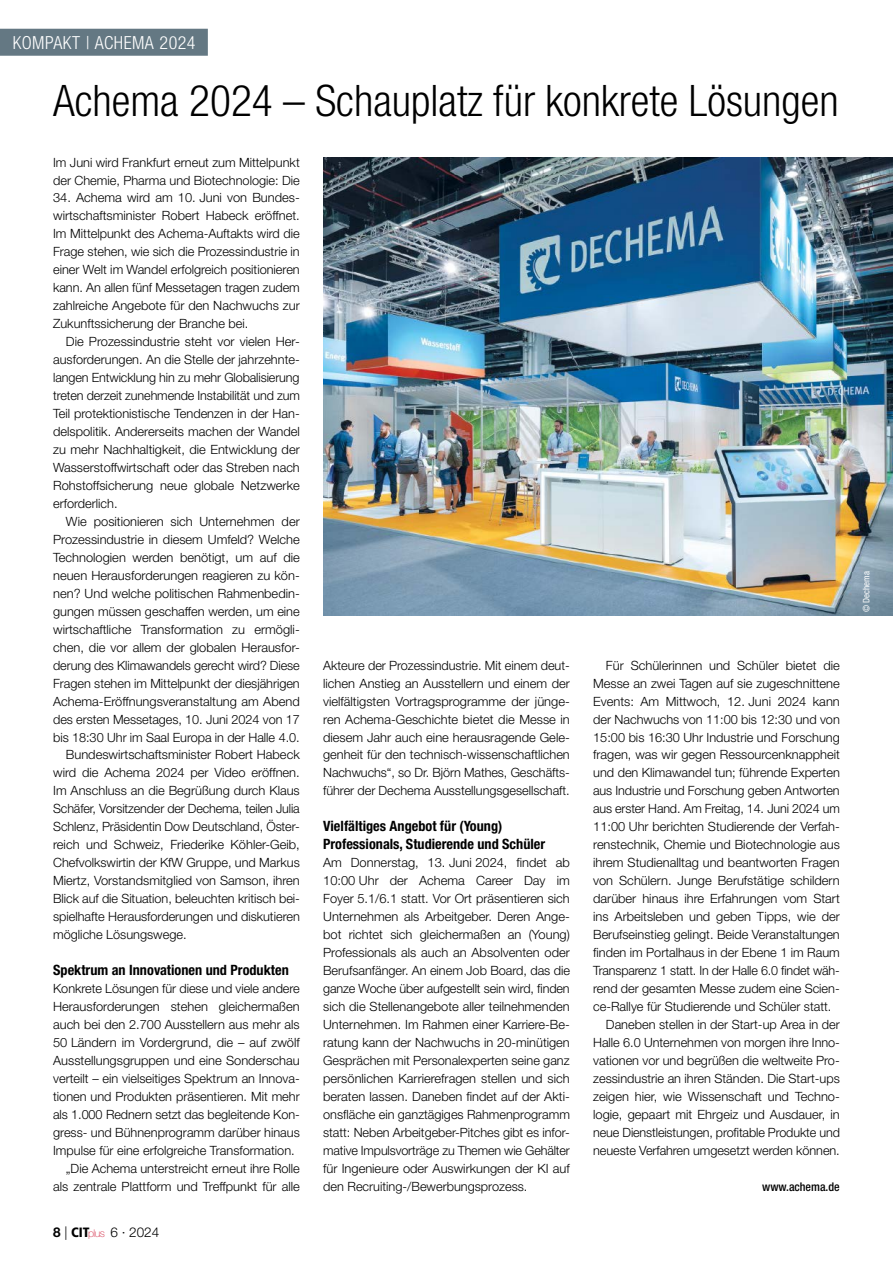
<style>
.page{position:relative;width:893px;height:1263px;background:#fff}
.page>*{position:absolute;margin:0;border:0;box-sizing:border-box;transform-origin:0 0}
.t1{font:300 condensed 43.5px "Helvetica Neue LT Std";color:#000}
.t2{font:300 condensed 18px "Helvetica Neue LT Std";letter-spacing:.025em;color:#fff}
.t3{font:700 condensed 14.25px/18px "Helvetica Neue LT Std";color:#000}
.t4{font:300 13.5px "Helvetica Neue LT Std";color:#000}
.t5{font:300 12.75px/18px "Helvetica Neue LT Std";color:#000;text-align:justify}
.t6{font:500 condensed 12px "Helvetica Neue LT Std";color:#000}
.t7{font:condensed 9px "Helvetica Neue LT Std";color:#fff}
.s1{font-weight:700}
.s2{font-family:"Frutiger LT Std";font-weight:900;font-stretch:condensed}
.s3{font-weight:100;font-size:10.65px;color:#d1223e}
</style>
<div class="page">
<img style="left:323px;top:157px;width:570px;height:459px">
<div style="left:0;top:29px;width:208px;height:27px;background:#647883"></div>
<h2 class="t2" style="left:13px;top:32px;width:184px">Kompakt | Achema 2024</h2>
<h1 class="t1" style="left:53px;top:76px;width:787px">Achema 2024 – Schauplatz für konkrete Lösungen</h1>
<p class="t5" style="left:53px;top:153px;width:248px">Im Juni wird Frankfurt erneut zum Mittelpunkt der Chemie, Pharma und Biotechnologie: Die</p>
<p class="t5" style="left:53px;top:189px;width:248px">34. Achema wird am 10. Juni von Bundes&shy;wirtschaftsminister Robert Habeck eröffnet.<br>Im Mittelpunkt des Achema-Auftakts wird die Frage stehen, wie sich die Prozessindustrie in einer Welt im Wandel erfolgreich positionieren kann. An allen fünf Messetagen tragen zudem zahlreiche Angebote für den Nachwuchs zur Zukunftssicherung der Branche bei.</p>
<p class="t5" style="left:53px;top:332px;width:248px;text-indent:13px">Die Prozessindustrie steht vor vielen Her&shy;ausforderungen. An die Stelle der jahrzehnte&shy;langen Entwicklung hin zu mehr Globalisierung treten derzeit zunehmende Instabilität und zum Teil protektionistische Tendenzen in der Han&shy;delspolitik. Andererseits machen der Wandel zu mehr Nachhaltigkeit, die Entwicklung der Wasserstoffwirtschaft oder das Streben nach Rohstoffsicherung neue globale Netzwerke erforderlich.</p>
<p class="t5" style="left:66px;top:512px;width:235px">Wie positionieren sich Unternehmen der</p>
<p class="t5" style="left:53px;top:530px;width:248px">Prozessindustrie in diesem Umfeld? Welche</p>
<p class="t5" style="left:53px;top:548px;width:248px">Technologien werden benötigt, um auf die</p>
<p class="t5" style="left:53px;top:566px;width:248px">neuen Herausforderungen reagieren zu kön-</p>
<p class="t5" style="left:53px;top:584px;width:248px">nen? Und welche politischen Rahmenbedin-</p>
<p class="t5" style="left:53px;top:602px;width:248px">gungen müssen geschaffen werden, um eine</p>
<p class="t5" style="left:53px;top:620px;width:248px">wirtschaftliche Transformation zu ermögli-</p>
<p class="t5" style="left:53px;top:638px;width:248px">chen, die vor allem der globalen Herausfor-</p>
<p class="t5" style="left:53px;top:656px;width:248px">derung des Klimawandels gerecht wird? Diese</p>
<p class="t5" style="left:53px;top:674px;width:248px">Fragen stehen im Mittelpunkt der diesjährigen</p>
<p class="t5" style="left:53px;top:692px;width:248px">Achema-Eröffnungsveranstaltung am Abend</p>
<p class="t5" style="left:53px;top:710px;width:248px">des ersten Messetages, 10. Juni 2024 von 17</p>
<p class="t5" style="left:53px;top:728px;width:248px">bis 18:30 Uhr im Saal Europa in der Halle 4.0.</p>
<p class="t5" style="left:66px;top:746px;width:235px">Bundeswirtschaftsminister Robert Habeck</p>
<p class="t5" style="left:53px;top:764px;width:248px">wird die Achema 2024 per Video eröffnen.</p>
<p class="t5" style="left:53px;top:782px;width:248px">Im Anschluss an die Begrüßung durch Klaus</p>
<p class="t5" style="left:53px;top:799px;width:248px">Schäfer, Vorsitzender der Dechema, teilen Julia</p>
<p class="t5" style="left:53px;top:817px;width:248px">Schlenz, Präsidentin Dow Deutschland, Öster-</p>
<p class="t5" style="left:53px;top:835px;width:248px">reich und Schweiz, Friederike Köhler-Geib,</p>
<p class="t5" style="left:53px;top:853px;width:248px">Chefvolkswirtin der KfW Gruppe, und Markus</p>
<p class="t5" style="left:53px;top:871px;width:248px">Miertz, Vorstandsmitglied von Samson, ihren</p>
<p class="t5" style="left:53px;top:889px;width:248px">Blick auf die Situation, beleuchten kritisch bei-</p>
<p class="t5" style="left:53px;top:907px;width:248px">spielhafte Herausforderungen und diskutieren</p>
<p class="t5" style="left:53px;top:925px;width:135px">mögliche Lösungswege.</p>
<p class="t3" style="left:53px;top:961px;width:237px">Spektrum an Innovationen und Produkten</p>
<p class="t5" style="left:53px;top:979px;width:248px">Konkrete Lösungen für diese und viele andere</p>
<p class="t5" style="left:53px;top:997px;width:248px">Herausforderungen stehen gleichermaßen</p>
<p class="t5" style="left:53px;top:1015px;width:248px">auch bei den 2.700 Ausstellern aus mehr als</p>
<p class="t5" style="left:53px;top:1033px;width:248px">50 Ländern im Vordergrund, die – auf zwölf</p>
<p class="t5" style="left:53px;top:1051px;width:248px">Ausstellungsgruppen und eine Sonderschau</p>
<p class="t5" style="left:53px;top:1069px;width:248px">verteilt – ein vielseitiges Spektrum an Innova-</p>
<p class="t5" style="left:53px;top:1087px;width:248px">tionen und Produkten präsentieren. Mit mehr</p>
<p class="t5" style="left:53px;top:1105px;width:248px">als 1.000 Rednern setzt das begleitende Kon-</p>
<p class="t5" style="left:53px;top:1123px;width:248px">gress- und Bühnenprogramm darüber hinaus</p>
<p class="t5" style="left:53px;top:1141px;width:243px">Impulse für eine erfolgreiche Transformation.</p>
<p class="t5" style="left:66px;top:1159px;width:235px">„Die Achema unterstreicht erneut ihre Rolle</p>
<p class="t5" style="left:53px;top:1177px;width:248px">als zentrale Plattform und Treffpunkt für alle</p>
<p class="t5" style="left:606px;top:656px;width:235px">Für Schülerinnen und Schüler bietet die</p>
<p class="t5" style="left:593px;top:674px;width:248px">Messe an zwei Tagen auf sie zugeschnittene</p>
<p class="t5" style="left:593px;top:692px;width:248px">Events: Am Mittwoch, 12. Juni 2024 kann</p>
<p class="t5" style="left:593px;top:710px;width:248px">der Nachwuchs von 11:00 bis 12:30 und von</p>
<p class="t5" style="left:593px;top:728px;width:248px">15:00 bis 16:30 Uhr Industrie und Forschung</p>
<p class="t5" style="left:593px;top:746px;width:248px">fragen, was wir gegen Ressourcenknappheit</p>
<p class="t5" style="left:593px;top:764px;width:248px">und den Klimawandel tun; führende Experten</p>
<p class="t5" style="left:593px;top:782px;width:248px">aus Industrie und Forschung geben Antworten</p>
<p class="t5" style="left:593px;top:799px;width:248px">aus erster Hand. Am Freitag, 14. Juni 2024 um</p>
<p class="t5" style="left:593px;top:817px;width:248px">11:00 Uhr berichten Studierende der Verfah-</p>
<p class="t5" style="left:593px;top:835px;width:248px">renstechnik, Chemie und Biotechnologie aus</p>
<p class="t5" style="left:593px;top:853px;width:248px">ihrem Studienalltag und beantworten Fragen</p>
<p class="t5" style="left:593px;top:871px;width:248px">von Schülern. Junge Berufstätige schildern</p>
<p class="t5" style="left:593px;top:889px;width:248px">darüber hinaus ihre Erfahrungen vom Start</p>
<p class="t5" style="left:593px;top:907px;width:248px">ins Arbeitsleben und geben Tipps, wie der</p>
<p class="t5" style="left:593px;top:925px;width:248px">Berufseinstieg gelingt. Beide Veranstaltungen</p>
<p class="t5" style="left:593px;top:943px;width:248px">finden im Portalhaus in der Ebene 1 im Raum</p>
<p class="t5" style="left:593px;top:961px;width:248px">Transparenz 1 statt. In der Halle 6.0 findet wäh-</p>
<p class="t5" style="left:593px;top:979px;width:248px">rend der gesamten Messe zudem eine Scien-</p>
<p class="t5" style="left:593px;top:997px;width:240px">ce-Rallye für Studierende und Schüler statt.</p>
<p class="t5" style="left:606px;top:1015px;width:235px">Daneben stellen in der Start-up Area in der</p>
<p class="t5" style="left:593px;top:1033px;width:248px">Halle 6.0 Unternehmen von morgen ihre Inno-</p>
<p class="t5" style="left:593px;top:1051px;width:248px">vationen vor und begrüßen die weltweite Pro-</p>
<p class="t5" style="left:593px;top:1069px;width:248px">zessindustrie an ihren Ständen. Die Start-ups</p>
<p class="t5" style="left:593px;top:1087px;width:248px">zeigen hier, wie Wissenschaft und Techno-</p>
<p class="t5" style="left:593px;top:1105px;width:248px">logie, gepaart mit Ehrgeiz und Ausdauer, in</p>
<p class="t5" style="left:593px;top:1123px;width:248px">neue Dienstleistungen, profitable Produkte und</p>
<p class="t5" style="left:593px;top:1141px;width:248px">neueste Verfahren umgesetzt werden können.</p>
<p class="t6" style="left:762px;top:1179px;width:79px">www.achema.de</p>
<p class="t5" style="left:323px;top:656px;width:248px">Akteure der Prozessindustrie. Mit einem deut&shy;lichen Anstieg an Ausstellern und einem der vielfältigsten Vortragsprogramme der jünge&shy;ren Achema-Geschichte bietet die Messe in diesem Jahr auch eine herausragende Gele&shy;genheit für den technisch-wissenschaftlichen Nachwuchs“, so Dr. Björn Mathes, Geschäfts&shy;führer der Dechema Ausstellungsgesellschaft.</p>
<p class="t3" style="left:323px;top:817px;width:224px">Vielfältiges Angebot für (Young)<br>Professionals, Studierende und Schüler</p>
<p class="t5" style="left:323px;top:853px;width:248px">Am Donnerstag, 13. Juni 2024, findet ab 10:00 Uhr der Achema Career Day im Foyer 5.1/6.1 statt. Vor Ort präsentieren sich Unternehmen als Arbeitgeber. Deren Ange&shy;bot richtet sich gleichermaßen an (Young)<br>Professionals als auch an Absolventen oder Berufsanfänger. An einem Job Board, das die ganze Woche über aufgestellt sein wird, finden sich die Stellenangebote aller teilnehmenden Unternehmen. Im Rahmen einer Karriere-Be&shy;ratung kann der Nachwuchs in 20-minütigen Gesprächen mit Personalexperten seine ganz persönlichen Karrierefragen stellen und sich beraten lassen. Daneben findet auf der Akti&shy;onsfläche ein ganztägiges Rahmenprogramm statt: Neben Arbeitgeber-Pitches gibt es infor&shy;mative Impulsvorträge zu Themen wie Gehälter für Ingenieure oder Auswirkungen der KI auf den Recruiting-/Bewerbungsprozess.</p>
<p class="t4" style="left:53px;top:1224px;width:108px"><span class="s1">8</span> | <span class="s2">CIT</span><span class="s3">plus</span> 6 · 2024</p>
<p class="t7" style="left:861px;top:612px;width:42px;rotate:-90deg">© Dechema</p>
</div>
